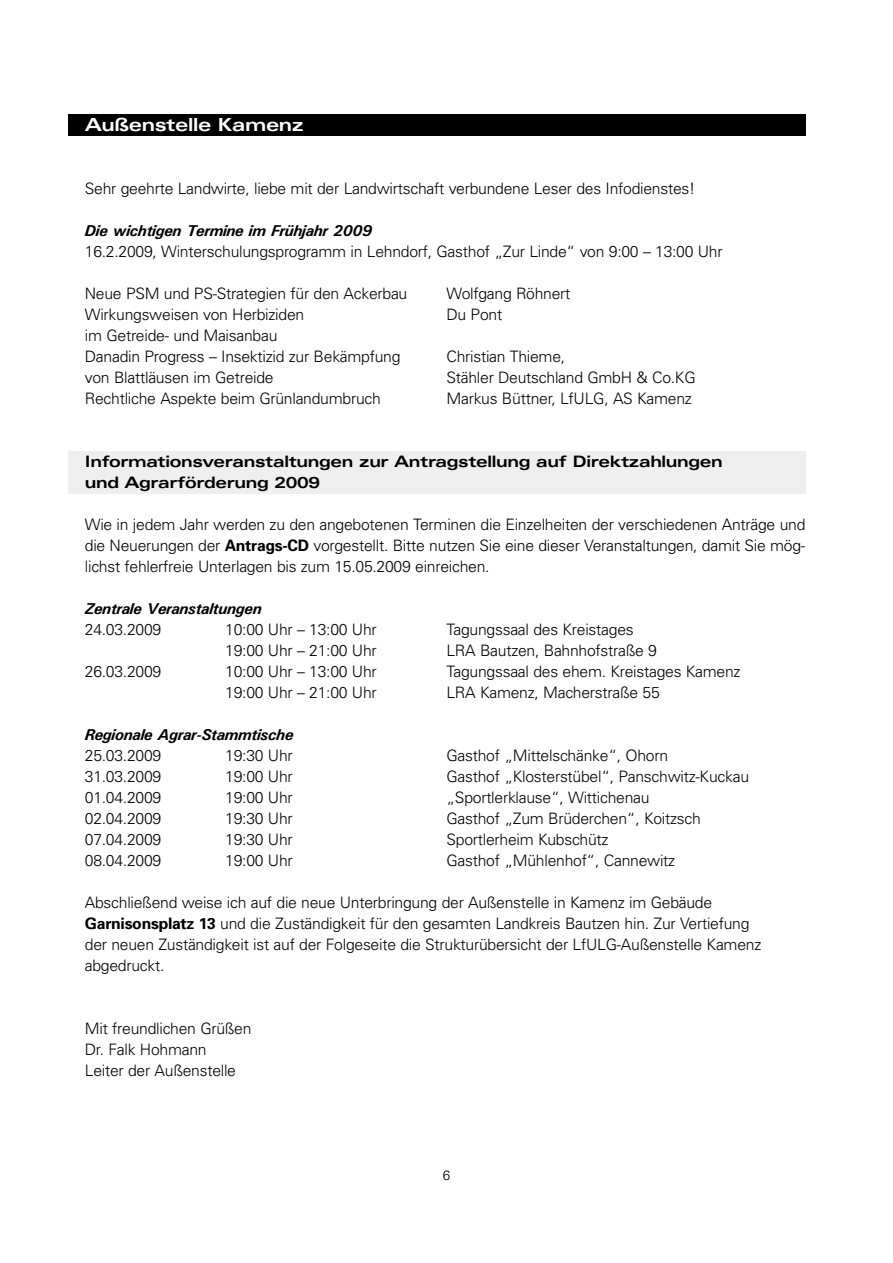
<style>
.page{position:relative;width:893px;height:1263px;background:#fff}
.page>*{position:absolute;margin:0;border:0;box-sizing:border-box;transform-origin:0 0}
.t1{font:700 expanded 18px "Univers";letter-spacing:-.02em;color:#fff}
.t2{font:300 15.75px/21px "Univers";letter-spacing:-.015em;color:#000}
.t3{font:700 expanded 15.75px/21px "Univers";letter-spacing:-.02em;color:#000}
.t4{font:italic 700 15.75px "Univers";letter-spacing:-.02em;color:#000}
.t5{font:300 13.5px "Univers";color:#000}
.s1{font-weight:700}
</style>
<div class="page">
<div style="left:68px;top:452px;width:737px;height:42px;background:#efefef"></div>
<div style="left:68px;top:115px;width:737px;height:21px;background:#000"></div>
<p class="t1" style="left:85px;top:118px;width:220px">Außenstelle Kamenz</p>
<p class="t2" style="left:85px;top:180px;width:612px">Sehr geehrte Landwirte, liebe mit der Landwirtschaft verbundene Leser des Infodienstes!</p>
<p class="t4" style="left:85px;top:226px;width:288px">Die wichtigen Termine im Frühjahr 2009</p>
<p class="t2" style="left:85px;top:243px;width:639px">16.2.2009, Winterschulungsprogramm in Lehndorf, Gasthof „Zur Linde“ von 9:00 – 13:00 Uhr</p>
<p class="t2" style="left:85px;top:285px;width:324px">Neue PSM und PS-Strategien für den Ackerbau</p>
<p class="t2" style="left:446px;top:285px;width:125px">Wolfgang Röhnert</p>
<p class="t2" style="left:85px;top:306px;width:221px">Wirkungsweisen von Herbiziden</p>
<p class="t2" style="left:446px;top:306px;width:57px">Du Pont</p>
<p class="t2" style="left:85px;top:327px;width:317px">im Getreide- und Maisanbau<br>Danadin Progress – Insektizid zur Bekämpfung</p>
<p class="t2" style="left:446px;top:348px;width:120px">Christian Thieme,</p>
<p class="t2" style="left:85px;top:369px;width:190px">von Blattläusen im Getreide</p>
<p class="t2" style="left:446px;top:369px;width:251px">Stähler Deutschland GmbH &amp; Co.KG</p>
<p class="t2" style="left:85px;top:390px;width:297px">Rechtliche Aspekte beim Grünlandumbruch</p>
<p class="t2" style="left:446px;top:390px;width:247px">Markus Büttner, LfULG, AS Kamenz</p>
<p class="t3" style="left:85px;top:453px;width:639px">Informationsveranstaltungen zur Antragstellung auf Direktzahlungen und Agrarförderung 2009</p>
<p class="t2" style="left:85px;top:516px;width:722px;text-align:justify">Wie in jedem Jahr werden zu den angebotenen Terminen die Einzelheiten der verschiedenen Anträge und die Neuerungen der <span class="s1">Antrags-CD</span> vorgestellt. Bitte nutzen Sie eine dieser Veranstaltungen, damit Sie mög&shy;lichst fehlerfreie Unterlagen bis zum 15.05.2009 einreichen.</p>
<p class="t4" style="left:85px;top:604px;width:178px">Zentrale Veranstaltungen</p>
<p class="t2" style="left:85px;top:621px;width:78px">24.03.2009</p>
<p class="t2" style="left:225px;top:621px;width:153px">10:00 Uhr – 13:00 Uhr</p>
<p class="t2" style="left:446px;top:621px;width:189px">Tagungssaal des Kreistages</p>
<p class="t2" style="left:225px;top:642px;width:153px">19:00 Uhr – 21:00 Uhr</p>
<p class="t2" style="left:446px;top:642px;width:212px">LRA Bautzen, Bahnhofstraße 9</p>
<p class="t2" style="left:85px;top:663px;width:78px">26.03.2009</p>
<p class="t2" style="left:225px;top:663px;width:153px">10:00 Uhr – 13:00 Uhr</p>
<p class="t2" style="left:446px;top:663px;width:295px">Tagungssaal des ehem. Kreistages Kamenz</p>
<p class="t2" style="left:225px;top:684px;width:153px">19:00 Uhr – 21:00 Uhr</p>
<p class="t2" style="left:446px;top:684px;width:215px">LRA Kamenz, Macherstraße 55</p>
<p class="t4" style="left:85px;top:730px;width:210px">Regionale Agrar-Stammtische</p>
<p class="t2" style="left:85px;top:747px;width:78px">25.03.2009</p>
<p class="t2" style="left:225px;top:747px;width:69px">19:30 Uhr</p>
<p class="t2" style="left:446px;top:747px;width:223px">Gasthof „Mittelschänke“, Ohorn</p>
<p class="t2" style="left:85px;top:768px;width:78px">31.03.2009</p>
<p class="t2" style="left:225px;top:768px;width:69px">19:00 Uhr</p>
<p class="t2" style="left:446px;top:768px;width:304px">Gasthof „Klosterstübel“, Panschwitz-Kuckau</p>
<p class="t2" style="left:85px;top:789px;width:78px">01.04.2009</p>
<p class="t2" style="left:225px;top:789px;width:69px">19:00 Uhr</p>
<p class="t2" style="left:446px;top:789px;width:205px">„Sportlerklause“, Wittichenau</p>
<p class="t2" style="left:85px;top:810px;width:78px">02.04.2009</p>
<p class="t2" style="left:225px;top:810px;width:69px">19:30 Uhr</p>
<p class="t2" style="left:446px;top:810px;width:256px">Gasthof „Zum Brüderchen“, Koitzsch</p>
<p class="t2" style="left:85px;top:831px;width:78px">07.04.2009</p>
<p class="t2" style="left:225px;top:831px;width:69px">19:30 Uhr</p>
<p class="t2" style="left:446px;top:831px;width:164px">Sportlerheim Kubschütz</p>
<p class="t2" style="left:85px;top:852px;width:78px">08.04.2009</p>
<p class="t2" style="left:225px;top:852px;width:69px">19:00 Uhr</p>
<p class="t2" style="left:446px;top:852px;width:230px">Gasthof „Mühlenhof“, Cannewitz</p>
<p class="t2" style="left:85px;top:894px;width:678px">Abschließend weise ich auf die neue Unterbringung der Außenstelle in Kamenz im Gebäude <span class="s1">Garnisonsplatz 13</span> und die Zuständigkeit für den gesamten Landkreis Bautzen hin. Zur Vertiefung der neuen Zuständigkeit ist auf der Folgeseite die Strukturübersicht der LfULG-Außenstelle Kamenz abgedruckt.</p>
<p class="t2" style="left:85px;top:1020px;width:168px">Mit freundlichen Grüßen<br>Dr. Falk Hohmann<br>Leiter der Außenstelle</p>
<p class="t5" style="left:442px;top:1170px;width:9px">6</p>
</div>
